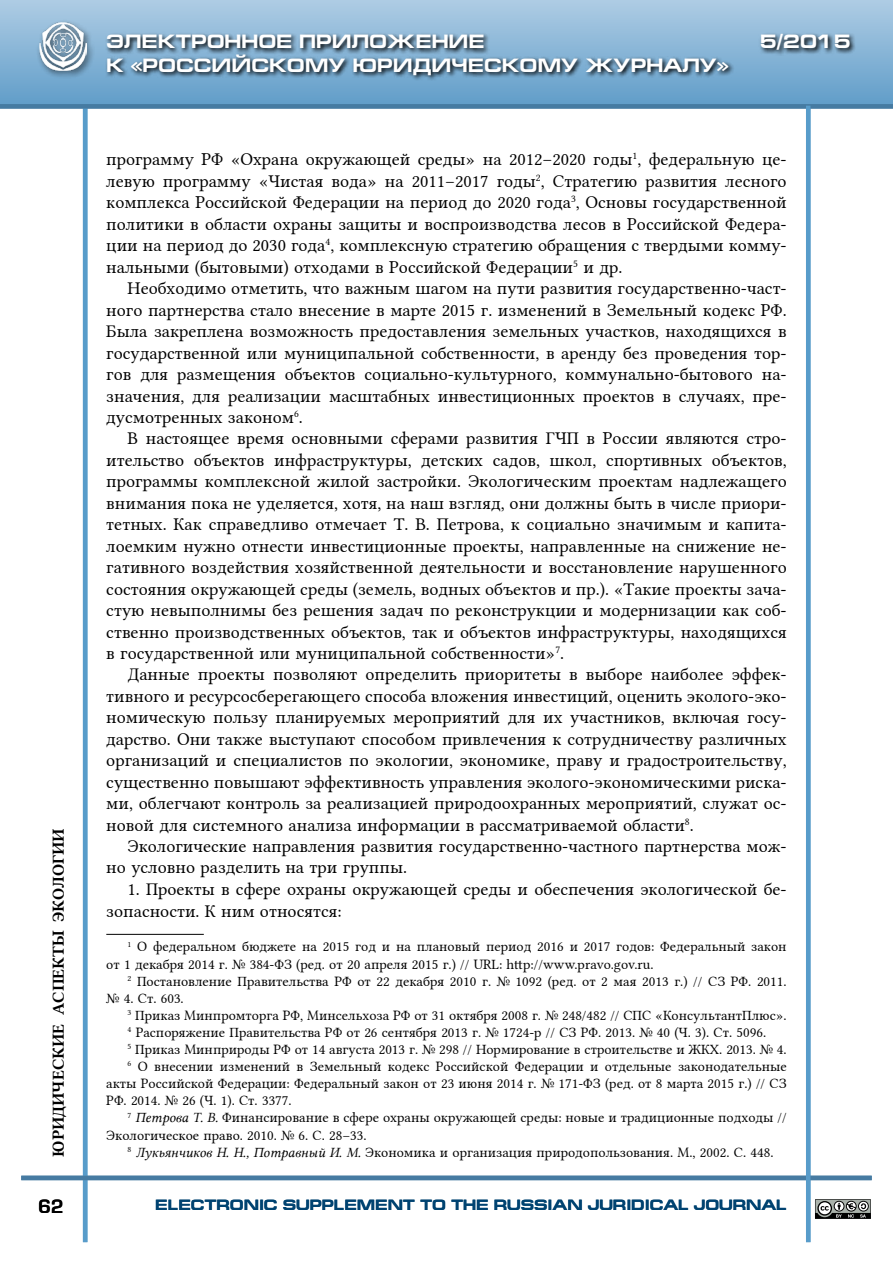
<style>
.page{position:relative;width:893px;height:1263px;background:#fff}
.page>*{position:absolute;margin:0;border:0;box-sizing:border-box;transform-origin:0 0}
.t1{font:700 19.5px "Europe Ext";color:#fff}
.t2{font:18px/21.5px "Lin Libertine";color:#000;text-align:justify}
.t3{font:18px "Europe Demi Normal";color:#000}
.t4{font:16.5px "Lin Libertine B";color:#000}
.t5{font:700 15px "Europe Ext";color:#004371}
.t6{font:14.25px/17.1px "Lin Libertine";color:#000}
.s1{font-family:"Lin Libertine I"}
</style>
<div class="page">
<div style="left:0;top:0;width:893px;height:106px;background:linear-gradient(to bottom,#aecce4,#619dc9)"></div>
<hr style="left:83px;top:106px;width:4px;height:1136px;background:#589cca">
<hr style="left:21px;top:1176px;width:851px;height:4px;background:#467ba2">
<div style="left:0;top:104px;width:893px;height:5px;background:#467ba2"></div>
<div style="left:35px;top:19px;width:60px;height:60px;background:#000;opacity:.63"></div>
<svg style="left:105px;top:31px;width:751px;height:50px;background:#6b90ab"></svg>
<hr style="left:806px;top:106px;width:4px;height:1136px;background:#589cca">
<svg style="left:815px;top:1199px;width:56px;height:20px"></svg>
<hr style="left:106px;top:934px;width:98px;height:1px;background:#000">
<p class="t4" style="left:47px;top:1157px;width:330px;rotate:-90deg">ЮРИДИЧЕСКИЕ АСПЕКТЫ ЭКОЛОГИИ</p>
<p class="t3" style="left:38px;top:1196px;width:27px">62</p>
<p class="t1" style="left:106px;top:31px;width:380px">ЭЛЕКТРОННОЕ ПРИЛОЖЕНИЕ</p>
<p class="t1" style="left:760px;top:31px;width:92px">5/2015</p>
<p class="t1" style="left:106px;top:54px;width:624px">К «РОССИЙСКОМУ ЮРИДИЧЕСКОМУ ЖУРНАЛУ»</p>
<p class="t2" style="left:106px;top:146px;width:682px">программу РФ «Охрана окружающей среды» на 2012–2020 годы<sup>1</sup>, федеральную це&shy;левую программу «Чистая вода» на 2011–2017 годы<sup>2</sup>, Стратегию развития лесного комплекса Российской Федерации на период до 2020 года<sup>3</sup>, Основы государственной политики в области охраны защиты и воспроизводства лесов в Российской Федера&shy;ции на период до 2030 года<sup>4</sup>, комплексную стратегию обращения с твердыми комму&shy;нальными (бытовыми) отходами в Российской Федерации<sup>5</sup> и др.</p>
<p class="t2" style="left:106px;top:276px;width:682px;text-indent:21px">Необходимо отметить, что важным шагом на пути развития государственно-част&shy;ного партнерства стало внесение в марте 2015 г. изменений в Земельный кодекс РФ.<br>Была закреплена возможность предоставления земельных участков, находящихся в государственной или муниципальной собственности, в аренду без проведения тор&shy;гов для размещения объектов социально-культурного, коммунально-бытового на&shy;значения, для реализации масштабных инвестиционных проектов в случаях, пре&shy;дусмотренных законом<sup>6</sup>.</p>
<p class="t2" style="left:106px;top:426px;width:682px;text-indent:21px">В настоящее время основными сферами развития ГЧП в России являются стро&shy;ительство объектов инфраструктуры, детских садов, школ, спортивных объектов, программы комплексной жилой застройки. Экологическим проектам надлежащего внимания пока не уделяется, хотя, на наш взгляд, они должны быть в числе приори&shy;тетных. Как справедливо отмечает Т. В. Петрова, к социально значимым и капита&shy;лоемким нужно отнести инвестиционные проекты, направленные на снижение не&shy;гативного воздействия хозяйственной деятельности и восстановление нарушенного состояния окружающей среды (земель, водных объектов и пр.). «Такие проекты зача&shy;стую невыполнимы без решения задач по реконструкции и модернизации как соб&shy;ственно производственных объектов, так и объектов инфраструктуры, находящихся в государственной или муниципальной собственности»<sup>7</sup>.</p>
<p class="t2" style="left:106px;top:662px;width:682px;text-indent:21px">Данные проекты позволяют определить приоритеты в выборе наиболее эффек&shy;тивного и ресурсосберегающего способа вложения инвестиций, оценить эколого-эко&shy;номическую пользу планируемых мероприятий для их участников, включая госу&shy;дарство. Они также выступают способом привлечения к сотрудничеству различных организаций и специалистов по экологии, экономике, праву и градостроительству, существенно повышают эффективность управления эколого-экономическими риска&shy;ми, облегчают контроль за реализацией природоохранных мероприятий, служат ос&shy;новой для системного анализа информации в рассматриваемой области<sup>8</sup>.</p>
<p class="t2" style="left:106px;top:833px;width:682px;text-indent:21px">Экологические направления развития государственно-частного партнерства мож&shy;но условно разделить на три группы.</p>
<p class="t2" style="left:106px;top:876px;width:682px;line-height:22px;text-indent:21px">1. Проекты в сфере охраны окружающей среды и обеспечения экологической бе&shy;зопасности. К ним относятся:</p>
<p class="t6" style="left:106px;top:937px;width:682px;text-indent:21px"><sup>1</sup> О федеральном бюджете на 2015 год и на плановый период 2016 и 2017 годов: Федеральный закон от 1 декабря 2014 г. № 384-ФЗ (ред. от 20 апреля 2015 г.) // URL: http://www.pravo.gov.ru.</p>
<p class="t6" style="left:106px;top:971px;width:682px;text-indent:21px"><sup>2</sup> Постановление Правительства РФ от 22 декабря 2010 г. № 1092 (ред. от 2 мая 2013 г.) // СЗ РФ. 2011. № 4. Ст. 603.</p>
<p class="t6" style="left:128px;top:1005px;width:661px"><sup>3</sup> Приказ Минпромторга РФ, Минсельхоза РФ от 31 октября 2008 г. № 248/482 // СПС «КонсультантПлюс».</p>
<p class="t6" style="left:128px;top:1022px;width:640px"><sup>4</sup> Распоряжение Правительства РФ от 26 сентября 2013 г. № 1724-р // СЗ РФ. 2013. № 40 (Ч. 3). Ст. 5096.</p>
<p class="t6" style="left:128px;top:1039px;width:661px"><sup>5</sup> Приказ Минприроды РФ от 14 августа 2013 г. № 298 // Нормирование в строительстве и ЖКХ. 2013. № 4.</p>
<p class="t6" style="left:128px;top:1056px;width:661px"><sup>6</sup> О внесении изменений в Земельный кодекс Российской Федерации и отдельные законодательные</p>
<p class="t6" style="left:106px;top:1073px;width:682px">акты Российской Федерации: Федеральный закон от 23 июня 2014 г. № 171-ФЗ (ред. от 8 марта 2015 г.) // СЗ</p>
<p class="t6" style="left:106px;top:1090px;width:187px">РФ. 2014. № 26 (Ч. 1). Ст. 3377.</p>
<p class="t6" style="left:128px;top:1108px;width:661px"><sup>7</sup> <span class="s1">Петрова Т. В.</span> Финансирование в сфере охраны окружающей среды: новые и традиционные подходы //</p>
<p class="t6" style="left:106px;top:1125px;width:262px">Экологическое право. 2010. № 6. С. 28–33.</p>
<p class="t6" style="left:128px;top:1142px;width:647px"><sup>8</sup> <span class="s1">Лукьянчиков Н. Н., Потравный И. М.</span> Экономика и организация природопользования. М., 2002. С. 448.</p>
<p class="t5" style="left:155px;top:1196px;width:633px">ELECTRONIC SUPPLEMENT TO THE RUSSIAN JURIDICAL JOURNAL</p>
</div>
